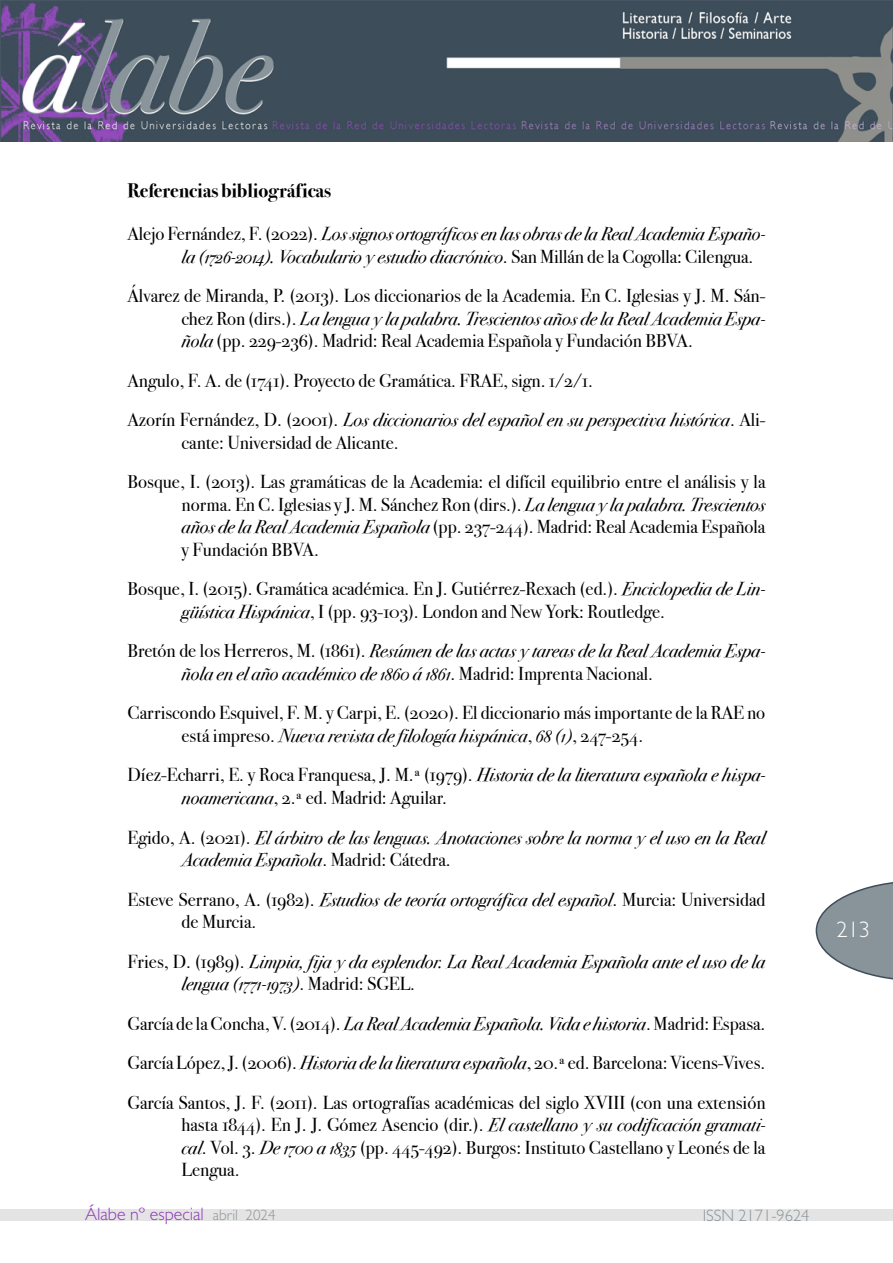
<style>
.page{position:relative;width:893px;height:1263px;background:#fff}
.page>*{position:absolute;margin:0;border:0;box-sizing:border-box;transform-origin:0 0}
.t1{font:300 22.5px "Gill Sans";color:#fff}
.t2{font:19.5px "Bodoni Svty Two OSITCTT Bold";color:#000}
.t3{font:18.75px/22.5px "Bodoni Svty Two OSITCTT Book";color:#000}
.t4{font:18.75px/22.5px "Bodoni Svty Two OSITCTT Book It";color:#000}
.t5{font:300 18px "Gill Sans";color:#9038b7}
.t6{font:300 16.5px "Gill Sans";color:#8b959c}
.s1{font-family:"Bodoni Svty Two OSITCTT Book"}
.s2{font-family:"Bodoni Svty Two OSITCTT Book It"}
.s3{font-size:15px;color:#8b959c}
</style>
<div class="page">
<svg style="left:816px;top:882px;width:77px;height:98px"></svg>
<img style="left:0;top:0;width:893px;height:141px">
<div style="left:0;top:1210px;width:893px;height:11px;background:#e4e4e4"></div>
<p class="t2" style="left:128px;top:179px;width:205px">Referencias bibliográficas</p>
<p class="t4" style="left:182px;top:223px;width:585px;text-indent:-54px"><span class="s1">Alejo Fernández, F. (2022).</span> Los signos ortográficos en las obras de la Real Academia Españo&shy;la (1726-2014). Vocabulario y estudio diacrónico<span class="s1">. San Millán de la Cogolla: Cilengua.</span></p>
<p class="t3" style="left:128px;top:285px;width:639px">Álvarez de Miranda, P. (2013). Los diccionarios de la Academia. En C. Iglesias y J. M. Sán-</p>
<p class="t4" style="left:182px;top:307px;width:585px"><span class="s1">chez Ron (dirs.).</span> La lengua y la palabra. Trescientos años de la Real Academia Espa-</p>
<p class="t3" style="left:128px;top:321px;width:567px;line-height:39.5px;text-indent:54px"><span class="s2">ñola</span> (pp. 229-236). Madrid: Real Academia Española y Fundación BBVA.<br>Angulo, F. A. de (1741). Proyecto de Gramática. FRAE, sign. 1/2/1.</p>
<p class="t4" style="left:128px;top:409px;width:639px"><span class="s1">Azorín Fernández, D. (2001).</span> Los diccionarios del español en su perspectiva histórica<span class="s1">. Ali-</span></p>
<p class="t3" style="left:128px;top:423px;width:639px;line-height:39.5px;text-indent:54px">cante: Universidad de Alicante.<br>Bosque, I. (2013). Las gramáticas de la Academia: el difícil equilibrio entre el análisis y la</p>
<p class="t3" style="left:182px;top:493px;width:585px;text-align:justify">norma. En C. Iglesias y J. M. Sánchez Ron (dirs.). <span class="s2">La lengua y la palabra. Trescientos años de la Real Academia Española</span> (pp. 237-244). Madrid: Real Academia Española y Fundación BBVA.</p>
<p class="t3" style="left:182px;top:578px;width:585px;text-indent:-54px">Bosque, I. (2015). Gramática académica. En J. Gutiérrez-Rexach (ed.). <span class="s2">Enciclopedia de Lin&shy;güística Hispánica</span>, I (pp. 93-103). London and New York: Routledge.</p>
<p class="t4" style="left:182px;top:640px;width:585px;text-indent:-54px"><span class="s1">Bretón de los Herreros, M. (1861).</span> Resúmen de las actas y tareas de la Real Academia Espa&shy;ñola en el año académico de 1860 á 1861<span class="s1">. Madrid: Imprenta Nacional.</span></p>
<p class="t3" style="left:128px;top:702px;width:639px">Carriscondo Esquivel, F. M. y Carpi, E. (2020). El diccionario más importante de la RAE no</p>
<p class="t4" style="left:182px;top:724px;width:463px"><span class="s1">está impreso.</span> Nueva revista de filología hispánica<span class="s1">,</span> 68 (1)<span class="s1">, 247-254.</span></p>
<p class="t3" style="left:182px;top:764px;width:585px;text-indent:-54px">Díez-Echarri, E. y Roca Franquesa, J. M.ª (1979). <span class="s2">Historia de la literatura española e hispa&shy;noamericana</span>, 2.ª ed. Madrid: Aguilar.</p>
<p class="t4" style="left:182px;top:826px;width:585px;text-indent:-54px"><span class="s1">Egido, A. (2021).</span> El árbitro de las lenguas. Anotaciones sobre la norma y el uso en la Real<br>Academia Española<span class="s1">. Madrid: Cátedra.</span></p>
<p class="t3" style="left:182px;top:888px;width:585px;text-indent:-54px">Esteve Serrano, A. (1982). <span class="s2">Estudios de teoría ortográfica del español</span>. Murcia: Universidad de Murcia.</p>
<p class="t4" style="left:182px;top:950px;width:585px;text-indent:-54px"><span class="s1">Fries, D. (1989).</span> Limpia, fija y da esplendor. La Real Academia Española ante el uso de la lengua (1771-1973)<span class="s1">. Madrid: SGEL.</span></p>
<p class="t3" style="left:128px;top:1003px;width:639px;line-height:39.5px;text-align:justify">García de la Concha, V. (2014). <span class="s2">La Real Academia Española. Vida e historia</span>. Madrid: Espasa.<br>García López, J. (2006). <span class="s2">Historia de la literatura española</span>, 20.ª ed. Barcelona: Vicens-Vives.<br>García Santos, J. F. (2011). Las ortografías académicas del siglo XVIII (con una extensión</p>
<p class="t3" style="left:182px;top:1113px;width:585px;text-align:justify">hasta 1844). En J. J. Gómez Asencio (dir.). <span class="s2">El castellano y su codificación gramati&shy;cal</span>. Vol. 3. <span class="s2">De 1700 a 1835</span> (pp. 445-492). Burgos: Instituto Castellano y Leonés de la Lengua.</p>
<p class="t5" style="left:85px;top:1203px;width:192px">Álabe nº especial <span class="s3">abril 2024</span></p>
<p class="t6" style="left:703px;top:1205px;width:108px">ISSN 2171-9624</p>
<p class="t1" style="left:837px;top:916px;width:35px">213</p>
</div>
